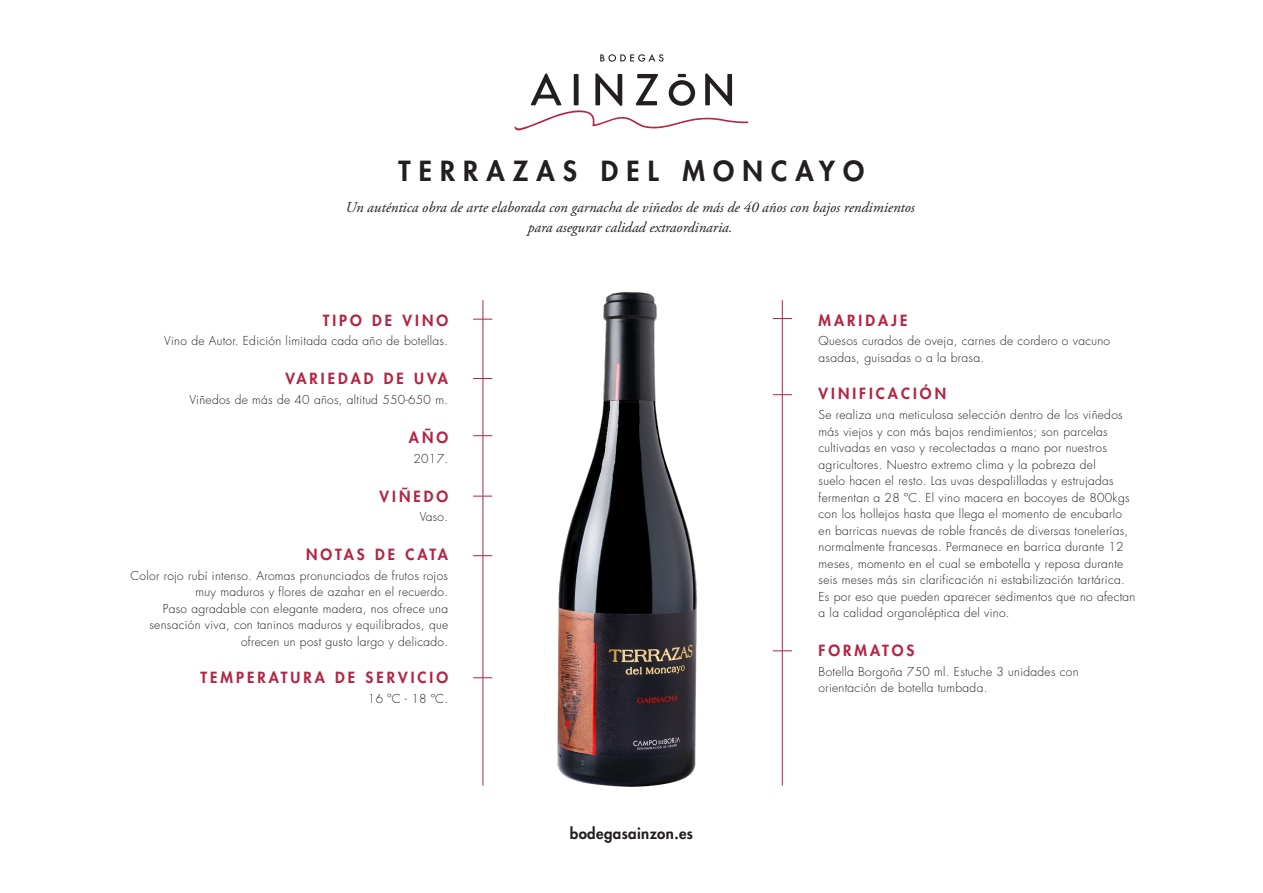
<style>
.page{position:relative;width:1263px;height:893px;background:#fff}
.page>*{position:absolute;margin:0;border:0;box-sizing:border-box;transform-origin:0 0}
.t1{font:800 27px "Futura Std";letter-spacing:.3em;color:#231f20}
.t2{font:italic 15px "Adobe Garamond Pro";color:#231f20}
.t3{font:800 15px "Futura Std";letter-spacing:.2em;color:#b32543}
.t4{font:800 15px "Futura Std";letter-spacing:.025em;color:#231f20}
.t5{font:300 12px/16.5px "Futura Std";letter-spacing:.025em;color:#231f20;text-align:right}
</style>
<div class="page">
<svg style="left:600px;top:54px;width:63px;height:8px"></svg>
<svg style="left:514px;top:74px;width:235px;height:57px"></svg>
<img style="left:557px;top:292px;width:140px;height:495px">
<hr style="left:483px;top:300px;width:1px;height:486px;background:#b32543">
<hr style="left:782px;top:300px;width:1px;height:486px;background:#b32543">
<svg style="left:473px;top:319px;width:19px;height:1px"></svg>
<svg style="left:773px;top:318px;width:19px;height:1px"></svg>
<svg style="left:473px;top:378px;width:19px;height:1px"></svg>
<svg style="left:773px;top:394px;width:19px;height:1px"></svg>
<svg style="left:473px;top:435px;width:19px;height:1px"></svg>
<svg style="left:473px;top:496px;width:19px;height:1px"></svg>
<svg style="left:473px;top:555px;width:19px;height:1px"></svg>
<svg style="left:473px;top:677px;width:19px;height:1px"></svg>
<svg style="left:773px;top:651px;width:19px;height:1px"></svg>
<p class="t1" style="left:398px;top:154px;width:467px">TERRAZAS DEL MONCAYO</p>
<p class="t2" style="left:345px;top:198px;width:571px">Un auténtica obra de arte elaborada con garnacha de viñedos de más de 40 años con bajos rendimientos</p>
<p class="t2" style="left:528px;top:218px;width:206px">para asegurar calidad extraordinaria.</p>
<p class="t3" style="left:323px;top:311px;width:127px">TIPO DE VINO</p>
<p class="t5" style="left:164px;top:333px;width:285px">Vino de Autor. Edición limitada cada año de botellas.</p>
<p class="t3" style="left:286px;top:369px;width:164px">VARIEDAD DE UVA</p>
<p class="t5" style="left:189px;top:392px;width:260px">Viñedos de más de 40 años, altitud 550-650 m.</p>
<p class="t3" style="left:409px;top:428px;width:41px">AÑO</p>
<p class="t5" style="left:413px;top:450px;width:36px">2017.</p>
<p class="t3" style="left:380px;top:486px;width:70px">VIÑEDO</p>
<p class="t5" style="left:420px;top:509px;width:30px">Vaso.</p>
<p class="t3" style="left:306px;top:545px;width:144px">NOTAS DE CATA</p>
<p class="t5" style="left:130px;top:567px;width:319px">Color rojo rubí intenso. Aromas pronunciados de frutos rojos muy maduros y flores de azahar en el recuerdo.</p>
<p class="t5" style="left:149px;top:600px;width:300px">Paso agradable con elegante madera, nos ofrece una sensación viva, con taninos maduros y equilibrados, que ofrecen un post gusto largo y delicado.</p>
<p class="t3" style="left:201px;top:668px;width:249px">TEMPERATURA DE SERVICIO</p>
<p class="t5" style="left:368px;top:690px;width:82px">16 ºC - 18 ºC.</p>
<p class="t4" style="left:570px;top:824px;width:125px">bodegasainzon.es</p>
<p class="t3" style="left:819px;top:311px;width:90px">MARIDAJE</p>
<p class="t5" style="left:819px;top:333px;width:293px;text-align:left">Quesos curados de oveja, carnes de cordero o vacuno asadas, guisadas o a la brasa.</p>
<p class="t3" style="left:819px;top:384px;width:129px">VINIFICACIÓN</p>
<p class="t5" style="left:819px;top:407px;width:318px;text-align:left">Se realiza una meticulosa selección dentro de los viñedos más viejos y con más bajos rendimientos; son parcelas cultivadas en vaso y recolectadas a mano por nuestros agricultores. Nuestro extremo clima y la pobreza del<br>suelo hacen el resto. Las uvas despalilladas y estrujadas fermentan a 28 ºC. El vino macera en bocoyes de 800kgs con los hollejos hasta que llega el momento de encubarlo en barricas nuevas de roble francés de diversas tonelerías, normalmente francesas. Permanece en barrica durante 12 meses, momento en el cual se embotella y reposa durante seis meses más sin clarificación ni estabilización tartárica.<br>Es por eso que pueden aparecer sedimentos que no afectan a la calidad organoléptica del vino.</p>
<p class="t3" style="left:819px;top:641px;width:97px">FORMATOS</p>
<p class="t5" style="left:819px;top:663px;width:262px">Botella Borgoña 750 ml. Estuche 3 unidades con</p>
<p class="t5" style="left:819px;top:680px;width:170px">orientación de botella tumbada.</p>
</div>
